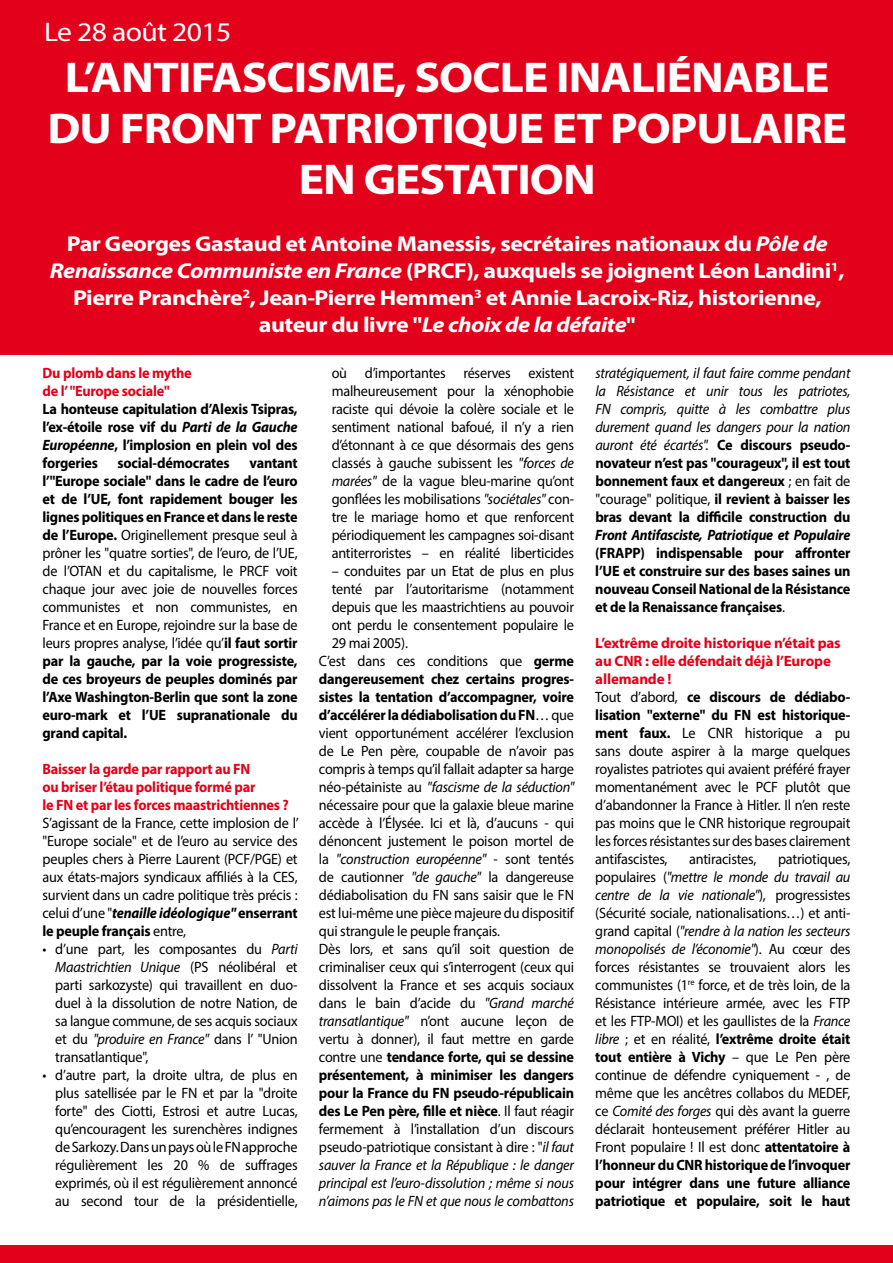
<style>
.page{position:relative;width:893px;height:1263px;background:#fff}
.page>*{position:absolute;margin:0;border:0;box-sizing:border-box;transform-origin:0 0}
.t1{font:700 43.2px/51px "Myriad Pro";letter-spacing:-.02em;color:#fff;text-align:center;scale:1.1 1}
.t2{font:27px "Myriad Pro";letter-spacing:-.02em;color:#fff;scale:1.1 1}
.t3{font:700 21.6px/27px "Myriad Pro";letter-spacing:-.02em;color:#fff;text-align:center;scale:1.11 1}
.t4{font:15px/18px "Myriad Pro";letter-spacing:-.015em;color:#000;text-align:justify;scale:.95 1}
.t5{font:700 15px/18px "Myriad Pro";letter-spacing:-.015em;color:#000;text-align:justify;scale:.95 1}
.t6{font:italic 15px/18px "Myriad Pro";letter-spacing:-.015em;color:#000;text-align:justify;scale:.95 1}
.t7{font:700 15px/18px "Myriad Pro";letter-spacing:-.015em;color:#e2001a;scale:.95 1}
.t8{font:italic 700 15px "Myriad Pro";letter-spacing:-.015em;color:#000;scale:.93 1}
.s1{font-style:italic}
.s2{font-weight:700;font-style:normal}
.s3{font-style:normal}
.s4{font-weight:400}
.s5{font-weight:700;color:#e2001a}
.s6{font-weight:700}
.s7{font-weight:700;font-style:italic}
</style>
<div class="page">
<div style="left:0;top:0;width:893px;height:354px;background:#e2001a"></div>
<div style="left:0;top:1246px;width:893px;height:17px;background:#e2001a"></div>
<h2 class="t2" style="left:44px;top:16px;width:172px">Le 28 août 2015</h2>
<h1 class="t1" style="left:48px;top:51px;width:728px">L’ANTIFASCISME, SOCLE INALIÉNABLE<br>DU FRONT PATRIOTIQUE ET POPULAIRE<br>EN GESTATION</h1>
<p class="t3" style="left:50px;top:230px;width:717px">Par Georges Gastaud et Antoine Manessis, secrétaires nationaux du <span class="s1">Pôle de Renaissance Communiste en France</span> (PRCF), auxquels se joignent Léon Landini<sup>1</sup>, Pierre Pranchère<sup>2</sup>, Jean-Pierre Hemmen<sup>3</sup> et Annie Lacroix-Riz, historienne, auteur du livre "<span class="s1">Le choix de la défaite</span>"</p>
<p class="t7" style="left:43px;top:363px;width:159px">Du plomb dans le mythe de l’ "Europe sociale"</p>
<p class="t5" style="left:43px;top:399px;width:270px">La honteuse capitulation d’Alexis Tsipras, l’ex-étoile rose vif du <span class="s1">Parti de la Gauche Européenne</span>, l’implosion en plein vol des forgeries</p>
<p class="t6" style="left:595px;top:364px;width:270px">stratégiquement, il faut faire comme pendant la Résistance et unir tous les patriotes, FN compris, quitte à les combattre plus durement quand les dangers pour la nation auront été écartés". <span class="s2">Ce discours pseudo&shy;novateur n’est pas "courageux", il est tout bonnement faux et dangereux</span> <span class="s3">; en fait de "courage" politique,</span> <span class="s2">il revient à baisser les bras devant la difficile construction du</span></p>
<p class="t8" style="left:595px;top:525px;width:276px">Front Antifasciste, Patriotique et Populaire</p>
<p class="t5" style="left:595px;top:543px;width:270px">(FRAPP) indispensable pour affronter l’UE et construire sur des bases saines un nouveau Conseil National de la Résistance et de la Renaissance françaises<span class="s4">.</span></p>
<p class="t4" style="left:595px;top:634px;width:270px;text-align:left"><span class="s5">L’extrême droite historique n’était pas au CNR : elle défendait déjà l’Europe allemande !<br></span>Tout d’abord, <span class="s6">ce discours de dédiabo&shy;lisation "externe" du FN est historique&shy;ment faux.</span> Le CNR historique a pu sans doute aspirer à la marge quelques royalistes patriotes qui avaient préféré frayer momentanément avec le PCF plutôt que d’abandonner la France à Hitler. Il n’en reste pas moins que le CNR historique regroupait les forces résistantes sur des bases clairement antifascistes,</p>
<p class="t4" style="left:332px;top:364px;width:257px">où d’importantes réserves existent malheureusement pour la xénophobie raciste qui dévoie la colère sociale et le sentiment national bafoué, il n’y a rien d’étonnant à ce que désormais des gens classés à gauche subissent les <span class="s1">"forces de marées"</span> de la vague bleu-marine qu’ont gonflées les mobilisations <span class="s1">"sociétales"</span> con&shy;tre le mariage homo et que renforcent périodiquement les campagnes soi-disant antiterroristes – en réalité liberticides</p>
<p class="t4" style="left:332px;top:562px;width:257px">– conduites par un Etat de plus en plus</p>
<p class="t4" style="left:332px;top:580px;width:257px">tenté par l’autoritarisme (notamment</p>
<p class="t4" style="left:332px;top:598px;width:257px">depuis que les maastrichtiens au pouvoir</p>
<p class="t4" style="left:332px;top:616px;width:257px">ont perdu le consentement populaire le</p>
<p class="t4" style="left:332px;top:634px;width:82px">29 mai 2005).</p>
<p class="t4" style="left:319px;top:652px;width:270px">C’est dans ces conditions que <span class="s6">germe</span></p>
<p class="t5" style="left:319px;top:669px;width:269px">dangereusement chez certains progres-</p>
<p class="t5" style="left:319px;top:687px;width:270px">sistes la tentation d’accompagner, voire</p>
<p class="t5" style="left:319px;top:705px;width:270px">d’accélérer la dédiabolisation du FN<span class="s4">… que</span></p>
<p class="t4" style="left:319px;top:724px;width:270px">vient opportunément accélérer l’exclusion</p>
<p class="t4" style="left:319px;top:742px;width:270px">de Le Pen père, coupable de n’avoir pas</p>
<p class="t4" style="left:319px;top:760px;width:270px">compris à temps qu’il fallait adapter sa harge</p>
<p class="t6" style="left:319px;top:778px;width:270px"><span class="s3">néo-pétainiste au</span> "fascisme de la séduction"</p>
<p class="t4" style="left:319px;top:796px;width:270px">nécessaire pour que la galaxie bleue marine</p>
<p class="t4" style="left:319px;top:814px;width:270px">accède à l’Élysée. Ici et là, d’aucuns - qui</p>
<p class="t4" style="left:319px;top:832px;width:270px">dénoncent justement le poison mortel de</p>
<p class="t6" style="left:319px;top:850px;width:270px"><span class="s3">la</span> "construction européenne" <span class="s3">- sont tentés</span></p>
<p class="t4" style="left:319px;top:868px;width:270px">de cautionner <span class="s1">"de gauche"</span> la dangereuse</p>
<p class="t4" style="left:319px;top:886px;width:270px">dédiabolisation du FN sans saisir que le FN</p>
<p class="t4" style="left:319px;top:904px;width:270px">est lui-même une pièce majeure du dispositif</p>
<p class="t4" style="left:319px;top:922px;width:192px">qui strangule le peuple français.</p>
<p class="t4" style="left:319px;top:940px;width:270px">Dès lors, et sans qu’il soit question de</p>
<p class="t4" style="left:319px;top:958px;width:270px">criminaliser ceux qui s’interrogent (ceux qui</p>
<p class="t4" style="left:319px;top:976px;width:270px">dissolvent la France et ses acquis sociaux</p>
<p class="t4" style="left:319px;top:994px;width:270px">dans le bain d’acide du <span class="s1">"Grand marché</span></p>
<p class="t4" style="left:319px;top:1012px;width:270px"><span class="s1">transatlantique"</span> n’ont aucune leçon de</p>
<p class="t4" style="left:319px;top:1030px;width:270px">vertu à donner), il faut mettre en garde</p>
<p class="t5" style="left:319px;top:1047px;width:270px"><span class="s4">contre une</span> tendance forte, qui se dessine</p>
<p class="t5" style="left:319px;top:1065px;width:270px">présentement, à minimiser les dangers</p>
<p class="t5" style="left:319px;top:1083px;width:270px">pour la France du FN pseudo-républicain</p>
<p class="t5" style="left:319px;top:1101px;width:270px">des Le Pen père, fille et nièce<span class="s4">. Il faut réagir</span></p>
<p class="t4" style="left:319px;top:1120px;width:270px">fermement à l’installation d’un discours</p>
<p class="t4" style="left:319px;top:1138px;width:270px">pseudo-patriotique consistant à dire : "<span class="s1">il faut</span></p>
<p class="t6" style="left:319px;top:1156px;width:270px">sauver la France et la République : le danger</p>
<p class="t6" style="left:319px;top:1174px;width:270px">principal est l’euro-dissolution ; même si nous</p>
<p class="t6" style="left:319px;top:1192px;width:270px">n’aimons pas le FN et que nous le combattons</p>
<p class="t5" style="left:118px;top:453px;width:120px">social-démocrates</p>
<p class="t5" style="left:43px;top:453px;width:270px;text-indent:207px">vantant l’"Europe sociale" dans le cadre de l’euro et de l’UE, font rapidement bouger les lignes politiques en France et dans le reste de l’Europe. <span class="s4">Originellement presque seul à prôner les "quatre sorties", de l’euro, de l’UE, de l’OTAN et du capitalisme, le PRCF voit chaque jour avec joie de nouvelles forces communistes et non communistes, en France et en Europe, rejoindre sur la base de leurs propres analyse, l’idée qu’</span>il faut sortir par la gauche, par la voie progressiste, de ces broyeurs de peuples dominés par l’Axe Washington-Berlin que sont la zone euro-mark et l’UE supranationale du grand capital.</p>
<p class="t7" style="left:43px;top:759px;width:261px">Baisser la garde par rapport au FN<br>ou briser l’étau politique formé par<br>le FN et par les forces maastrichtiennes ?</p>
<p class="t4" style="left:43px;top:814px;width:271px">S’agissant de la France, cette implosion de l’ "Europe sociale" et de l’euro au service des peuples chers à Pierre Laurent (PCF/PGE) et aux états-majors syndicaux affiliés à la CES, survient dans un cadre politique très précis : celui d’une "<span class="s7">tenaille idéologique"</span> <span class="s6">enserrant le peuple français</span> entre,</p>
<p class="t4" style="left:55px;top:940px;width:257px;text-indent:-13px">• d’une part, les composantes du <span class="s1">Parti Maastrichtien Unique</span> (PS néolibéral et parti sarkozyste) qui travaillent en duo&shy;duel à la dissolution de notre Nation, de sa langue commune, de ses acquis sociaux et du <span class="s1">"produire en France"</span> dans l’ "Union transatlantique",</p>
<p class="t4" style="left:55px;top:1066px;width:257px;text-indent:-13px">• d’autre part, la droite ultra, de plus en plus satellisée par le FN et par la "droite forte" des Ciotti, Estrosi et autre Lucas, qu’encouragent les surenchères indignes de Sarkozy. Dans un pays où le FN approche régulièrement les 20 % de suffrages exprimés, où il est régulièrement annoncé au second tour de la présidentielle,</p>
<p class="t4" style="left:595px;top:850px;width:270px;text-indent:183px">patriotiques, populaires (<span class="s1">"mettre le monde du travail au centre de la vie nationale"</span>), progressistes (Sécurité sociale, nationalisations…) et anti&shy;grand capital (<span class="s1">"rendre à la nation les secteurs monopolisés de l’économie"</span>). Au cœur des forces résistantes se trouvaient alors les communistes (1<sup>re</sup> force, et de très loin, de la Résistance intérieure armée, avec les FTP et les FTP-MOI) et les gaullistes de la <span class="s1">France libre</span> ; et en réalité, <span class="s6">l’extrême droite était tout entière à Vichy</span> – que Le Pen père continue de défendre cyniquement - , de même que les ancêtres collabos du MEDEF, ce <span class="s1">Comité des forges</span> qui dès avant la guerre déclarait honteusement préférer Hitler au Front populaire ! Il est donc <span class="s6">attentatoire à l’honneur du CNR historique de l’invoquer pour intégrer dans une future alliance patriotique et populaire, soit le haut</span></p>
<p class="t4" style="left:689px;top:850px;width:72px">antiracistes,</p>
</div>
